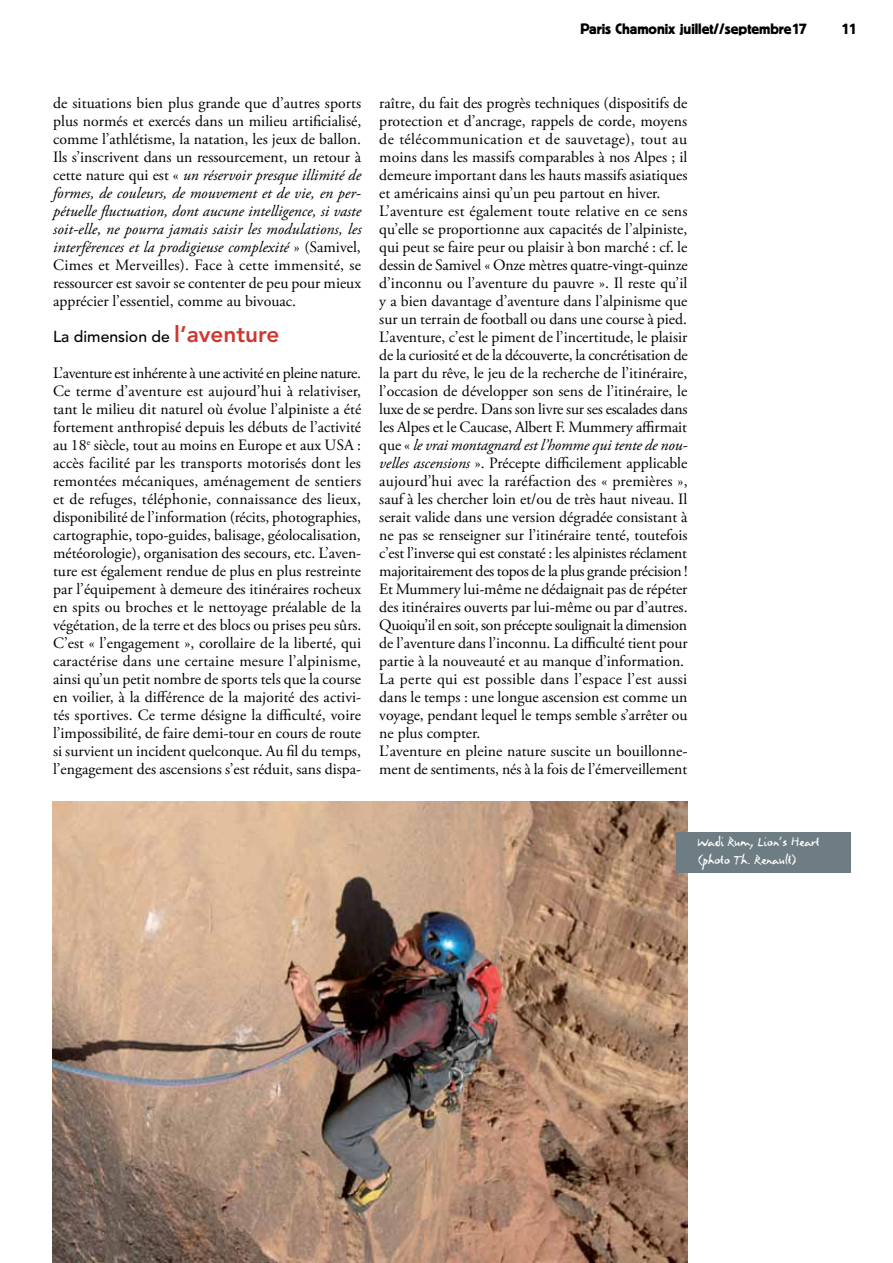
<style>
.page{position:relative;width:893px;height:1263px;background:#fff}
.page>*{position:absolute;margin:0;border:0;box-sizing:border-box;transform-origin:0 0}
.t1{font:16.5px/18px "Lettres Eclatees";letter-spacing:-.005em;color:#fff}
.t2{font:15.75px/18px "Adobe Garamond Pro";color:#000;text-align:justify}
.t3{font:500 15.75px "Avenir";color:#000}
.t4{font:15px "Block BE";color:#000}
.s1{font-style:italic}
.s2{font-weight:800;font-size:22.5px;color:#cf382e}
</style>
<div class="page">
<img style="left:53px;top:801px;width:634px;height:462px">
<div style="left:676px;top:832px;width:174px;height:40px;background:#6e7d83"></div>
<p class="t4" style="left:580px;top:20px;width:228px">Paris Chamonix juillet//septembre17</p>
<p class="t4" style="left:842px;top:20px;width:17px">11</p>
<p class="t2" style="left:53px;top:95px;width:310px">de situations bien plus grande que d’autres sports plus normés et exercés dans un milieu artificialisé, comme l’athlétisme, la natation, les jeux de ballon.<br>Ils s’inscrivent dans un ressourcement, un retour à cette nature qui est « <span class="s1">un réservoir presque illimité de formes, de couleurs, de mouvement et de vie, en per&shy;pétuelle fluctuation, dont aucune intelligence, si vaste soit-elle, ne pourra jamais saisir les modulations, les interférences et la prodigieuse complexité</span> » (Samivel, Cimes et Merveilles). Face à cette immensité, se ressourcer est savoir se contenter de peu pour mieux apprécier l’essentiel, comme au bivouac.</p>
<p class="t3" style="left:53px;top:327px;width:228px">La dimension de <span class="s2">l’aventure</span></p>
<p class="t2" style="left:53px;top:365px;width:310px">L’aventure est inhérente à une activité en pleine nature.<br>Ce terme d’aventure est aujourd’hui à relativiser, tant le milieu dit naturel où évolue l’alpiniste a été fortement anthropisé depuis les débuts de l’activité au 18<sup>e</sup> siècle, tout au moins en Europe et aux USA : accès facilité par les transports motorisés dont les remontées mécaniques, aménagement de sentiers et de refuges, téléphonie, connaissance des lieux, disponibilité de l’information (récits, photographies, cartographie, topo-guides, balisage, géolocalisation, météorologie), organisation des secours, etc. L’aven&shy;ture est également rendue de plus en plus restreinte par l’équipement à demeure des itinéraires rocheux en spits ou broches et le nettoyage préalable de la végétation, de la terre et des blocs ou prises peu sûrs.<br>C’est « l’engagement », corollaire de la liberté, qui caractérise dans une certaine mesure l’alpinisme, ainsi qu’un petit nombre de sports tels que la course en voilier, à la différence de la majorité des activi&shy;tés sportives. Ce terme désigne la difficulté, voire l’impossibilité, de faire demi-tour en cours de route si survient un incident quelconque. Au fil du temps, l’engagement des ascensions s’est réduit, sans dispa-</p>
<p class="t2" style="left:379px;top:95px;width:310px;text-align:left">raître, du fait des progrès techniques (dispositifs de protection et d’ancrage, rappels de corde, moyens de télécommunication et de sauvetage), tout au moins dans les massifs comparables à nos Alpes ; il demeure important dans les hauts massifs asiatiques et américains ainsi qu’un peu partout en hiver.<br>L’aventure est également toute relative en ce sens qu’elle se proportionne aux capacités de l’alpiniste, qui peut se faire peur ou plaisir à bon marché : cf. le dessin de Samivel « Onze mètres quatre-vingt-quinze d’inconnu ou l’aventure du pauvre ». Il reste qu’il y a bien davantage d’aventure dans l’alpinisme que sur un terrain de football ou dans une course à pied.<br>L’aventure, c’est le piment de l’incertitude, le plaisir de la curiosité et de la découverte, la concrétisation de la part du rêve, le jeu de la recherche de l’itinéraire, l’occasion de développer son sens de l’itinéraire, le luxe de se perdre. Dans son livre sur ses escalades dans les Alpes et le Caucase, Albert F. Mummery affirmait que « <span class="s1">le vrai montagnard est l’homme qui tente de nou&shy;velles ascensions</span> ». Précepte difficilement applicable aujourd’hui avec la raréfaction des « premières », sauf à les chercher loin et/ou de très haut niveau. Il serait valide dans une version dégradée consistant à ne pas se renseigner sur l’itinéraire tenté, toutefois c’est l’inverse qui est constaté : les alpinistes réclament majoritairement des topos de la plus grande précision !<br>Et Mummery lui-même ne dédaignait pas de répéter des itinéraires ouverts par lui-même ou par d’autres.<br>Quoiqu’il en soit, son précepte soulignait la dimension de l’aventure dans l’inconnu. La difficulté tient pour partie à la nouveauté et au manque d’information.<br>La perte qui est possible dans l’espace l’est aussi dans le temps : une longue ascension est comme un voyage, pendant lequel le temps semble s’arrêter ou ne plus compter.<br>L’aventure en pleine nature suscite un bouillonne&shy;ment de sentiments, nés à la fois de l’émerveillement</p>
<p class="t1" style="left:697px;top:834px;width:124px">Wadi Rum, Lion’s Heart (photo Th. Renault)</p>
</div>
